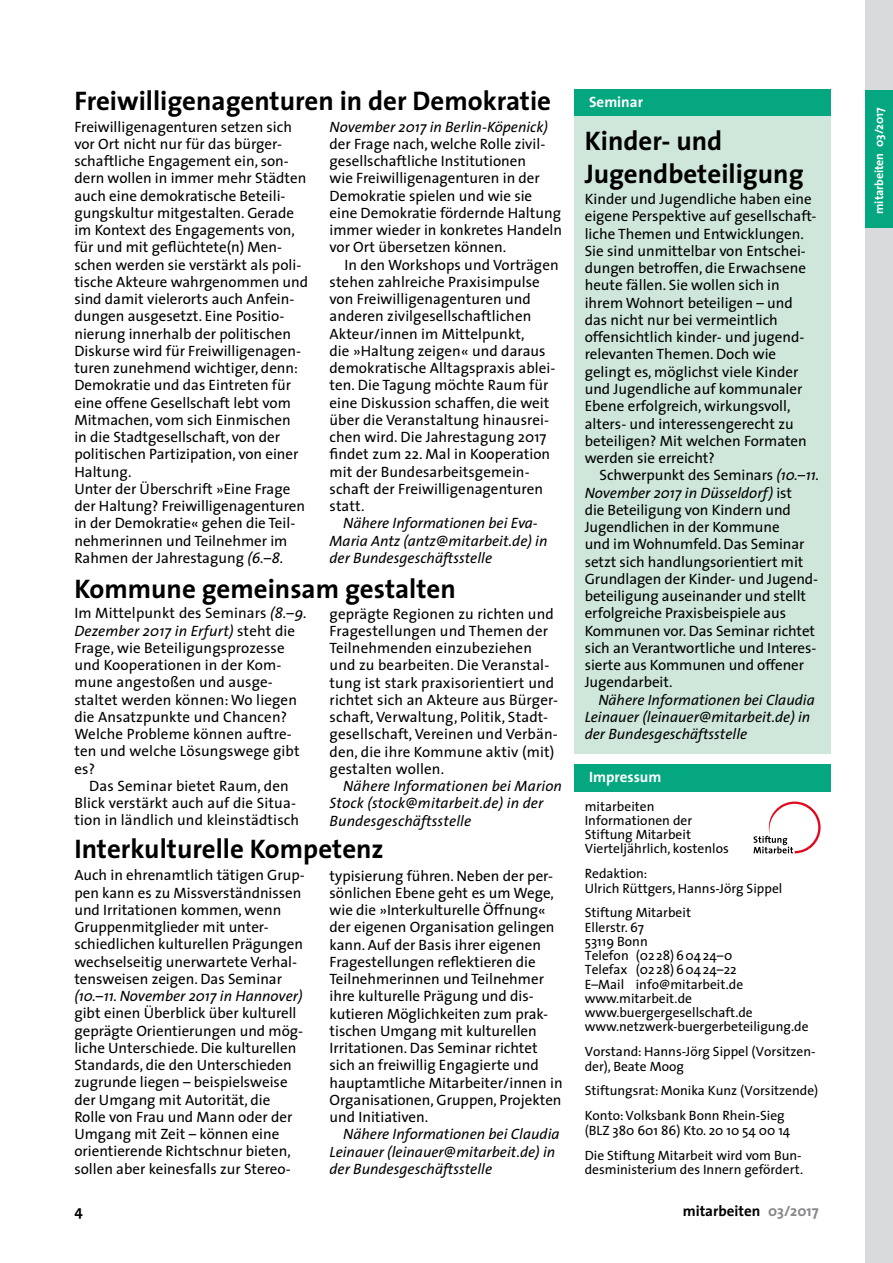
<style>
.page{position:relative;width:893px;height:1263px;background:#fff}
.page>*{position:absolute;margin:0;border:0;box-sizing:border-box;transform-origin:0 0}
.t1{font:700 27px/33px "The Sans";color:#000}
.t2{font:15px/17.2px "The Sans";color:#000}
.t3{font:italic 15px/17.2px "The Sans";color:#000}
.t4{font:700 15px "The Sans";color:#000}
.t5{font:700 15px "The Sans";color:#fff}
.t6{font:13.5px/14.2px "The Sans";color:#000}
.t7{font:13.5px/14.2px "The Sans";color:#000}
.t8{font:700 12px "The Sans";letter-spacing:-.01em;color:#fff}
.s1{font-style:italic}
.s2{color:#87888a}
</style>
<div class="page">
<div style="left:574px;top:89px;width:257px;height:664px;background:#cee7da"></div>
<div style="left:574px;top:764px;width:257px;height:28px;background:#05a780"></div>
<div style="left:865px;top:89px;width:28px;height:140px;background:#05a780"></div>
<div style="left:865px;top:0;width:28px;height:89px;background:#d9dadb"></div>
<div style="left:865px;top:229px;width:28px;height:1034px;background:#d9dadb"></div>
<svg style="left:753px;top:801px;width:68px;height:52px"></svg>
<div style="left:574px;top:89px;width:257px;height:27px;background:#05a780"></div>
<h1 class="t1" style="left:74px;top:84px;width:478px">Freiwilligenagenturen in der Demokratie</h1>
<p class="t2" style="left:74px;top:118px;width:235px">Freiwilligenagenturen setzen sich vor Ort nicht nur für das bürger&shy;schaftliche Engagement ein, son&shy;dern wollen in immer mehr Städten auch eine demokratische Beteili&shy;gungskultur mitgestalten. Gerade im Kontext des Engagements von, für und mit geflüchtete(n) Men&shy;schen werden sie verstärkt als poli&shy;tische Akteure wahrgenommen und sind damit vielerorts auch Anfein&shy;dungen ausgesetzt. Eine Positio&shy;nierung innerhalb der politischen Diskurse wird für Freiwilligenagen&shy;turen zunehmend wichtiger, denn:<br>Demokratie und das Eintreten für eine offene Gesellschaft lebt vom Mitmachen, vom sich Einmischen<br>in die Stadtgesellschaft, von der politischen Partizipation, von einer Haltung.<br>Unter der Überschrift »Eine Frage der Haltung? Freiwilligenagenturen in der Demokratie« gehen die Teil&shy;nehmerinnen und Teilnehmer im Rahmen der Jahrestagung <span class="s1">(6.–8.</span></p>
<p class="t3" style="left:330px;top:118px;width:220px">November 2017 in Berlin-Köpenick)</p>
<p class="t2" style="left:330px;top:135px;width:234px">der Frage nach, welche Rolle zivil&shy;gesellschaftliche Institutionen<br>wie Freiwilligenagenturen in der Demokratie spielen und wie sie eine Demokratie fördernde Haltung immer wieder in konkretes Handeln vor Ort übersetzen können.</p>
<p class="t2" style="left:330px;top:256px;width:231px;text-indent:15px">In den Workshops und Vorträgen stehen zahlreiche Praxisimpulse von Freiwilligenagenturen und anderen zivilgesellschaftlichen<br>Akteur/innen im Mittelpunkt,<br>die »Haltung zeigen« und daraus demokratische Alltagspraxis ablei&shy;ten. Die Tagung möchte Raum für eine Diskussion schaffen, die weit über die Veranstaltung hinausrei&shy;chen wird. Die Jahrestagung 2017 findet zum 22. Mal in Kooperation mit der Bundesarbeitsgemein&shy;schaft der Freiwilligenagenturen statt.</p>
<p class="t3" style="left:330px;top:515px;width:219px;text-indent:14px">Nähere Informationen bei Eva-<br>Maria Antz (antz@mitarbeit.de) in der Bundesgeschäftsstelle</p>
<h1 class="t1" style="left:74px;top:573px;width:383px">Kommune gemeinsam gestalten</h1>
<p class="t2" style="left:74px;top:605px;width:234px">Im Mittelpunkt des Seminars <span class="s1">(8.–9.<br>Dezember 2017 in Erfurt)</span> steht die<br>Frage, wie Beteiligungsprozesse und Kooperationen in der Kom&shy;mune angestoßen und ausge&shy;staltet werden können: Wo liegen die Ansatzpunkte und Chancen?<br>Welche Probleme können auftre&shy;ten und welche Lösungswege gibt es?</p>
<p class="t2" style="left:74px;top:777px;width:226px;text-align:center">Das Seminar bietet Raum, den<br>Blick verstärkt auch auf die Situa&shy;tion in ländlich und kleinstädtisch</p>
<p class="t2" style="left:330px;top:605px;width:230px">geprägte Regionen zu richten und<br>Fragestellungen und Themen der<br>Teilnehmenden einzubeziehen und zu bearbeiten. Die Veranstal&shy;tung ist stark praxisorientiert und richtet sich an Akteure aus Bürger&shy;schaft, Verwaltung, Politik, Stadt&shy;gesellschaft, Vereinen und Verbän&shy;den, die ihre Kommune aktiv (mit) gestalten wollen.</p>
<p class="t3" style="left:330px;top:777px;width:234px;text-indent:14px">Nähere Informationen bei Marion<br>Stock (stock@mitarbeit.de) in der<br>Bundesgeschäftsstelle</p>
<h1 class="t1" style="left:74px;top:832px;width:311px">Interkulturelle Kompetenz</h1>
<p class="t2" style="left:74px;top:867px;width:232px">Auch in ehrenamtlich tätigen Grup&shy;pen kann es zu Missverständnissen und Irritationen kommen, wenn Gruppenmitglieder mit unter&shy;schiedlichen kulturellen Prägungen wechselseitig unerwartete Verhal&shy;tensweisen zeigen. Das Seminar</p>
<p class="t3" style="left:74px;top:987px;width:230px">(10.–11. November 2017 in Hannover)</p>
<p class="t2" style="left:74px;top:1005px;width:230px">gibt einen Überblick über kulturell geprägte Orientierungen und mög&shy;liche Unterschiede. Die kulturellen Standards, die den Unterschieden zugrunde liegen – beispielsweise der Umgang mit Autorität, die Rolle von Frau und Mann oder der Umgang mit Zeit – können eine orientierende Richtschnur bieten, sollen aber keinesfalls zur Stereo-</p>
<p class="t2" style="left:330px;top:867px;width:235px">typisierung führen. Neben der per&shy;sönlichen Ebene geht es um Wege, wie die »Interkulturelle Öffnung« der eigenen Organisation gelingen kann. Auf der Basis ihrer eigenen Fragestellungen reflektieren die Teilnehmerinnen und Teilnehmer ihre kulturelle Prägung und dis&shy;kutieren Möglichkeiten zum prak&shy;tischen Umgang mit kulturellen Irritationen. Das Seminar richtet sich an freiwillig Engagierte und hauptamtliche Mitarbeiter/innen in Organisationen, Gruppen, Projekten und Initiativen.</p>
<p class="t3" style="left:330px;top:1126px;width:231px;text-indent:14px">Nähere Informationen bei Claudia<br>Leinauer (leinauer@mitarbeit.de) in der Bundesgeschäftsstelle</p>
<p class="t5" style="left:589px;top:93px;width:55px">Seminar</p>
<h1 class="t1" style="left:585px;top:124px;width:220px">Kinder- und<br>Jugendbeteiligung</h1>
<p class="t2" style="left:585px;top:191px;width:233px">Kinder und Jugendliche haben eine eigene Perspektive auf gesellschaft&shy;liche Themen und Entwicklungen.<br>Sie sind unmittelbar von Entschei&shy;dungen betroffen, die Erwachsene heute fällen. Sie wollen sich in ihrem Wohnort beteiligen – und das nicht nur bei vermeintlich offensichtlich kinder- und jugend&shy;relevanten Themen. Doch wie gelingt es, möglichst viele Kinder und Jugendliche auf kommunaler<br>Ebene erfolgreich, wirkungsvoll, alters- und interessengerecht zu beteiligen? Mit welchen Formaten werden sie erreicht?</p>
<p class="t2" style="left:585px;top:467px;width:236px;text-indent:15px">Schwerpunkt des Seminars <span class="s1">(10.–11.<br>November 2017 in Düsseldorf)</span> ist<br>die Beteiligung von Kindern und<br>Jugendlichen in der Kommune<br>und im Wohnumfeld. Das Seminar setzt sich handlungsorientiert mit<br>Grundlagen der Kinder- und Jugend&shy;beteiligung auseinander und stellt erfolgreiche Praxisbeispiele aus<br>Kommunen vor. Das Seminar richtet sich an Verantwortliche und Interes&shy;sierte aus Kommunen und offener<br>Jugendarbeit.</p>
<p class="t3" style="left:585px;top:691px;width:231px;text-indent:14px">Nähere Informationen bei Claudia<br>Leinauer (leinauer@mitarbeit.de) in der Bundesgeschäftsstelle</p>
<p class="t5" style="left:589px;top:767px;width:74px">Impressum</p>
<p class="t6" style="left:585px;top:798px;width:146px">mitarbeiten<br>Informationen der<br>Stiftung Mitarbeit<br>Vierteljährlich, kostenlos</p>
<p class="t6" style="left:585px;top:866px;width:199px">Redaktion:<br>Ulrich Rüttgers, Hanns-Jörg Sippel</p>
<p class="t6" style="left:585px;top:905px;width:160px">Stiftung Mitarbeit<br>Ellerstr. 67<br>53119 Bonn<br>Telefon (02 28)60424–0<br>Telefax (02 28)60424–22<br>E–Mail info@mitarbeit.de www.mitarbeit.de</p>
<p class="t7" style="left:585px;top:1005px;width:170px">www.buergergesellschaft.de</p>
<p class="t6" style="left:585px;top:1014px;width:232px;line-height:24.9px">www.netzwerk-buergerbeteiligung.de<br>Vorstand: Hanns-Jörg Sippel (Vorsitzen-</p>
<p class="t6" style="left:585px;top:1053px;width:235px;line-height:24.9px">der), Beate Moog<br>Stiftungsrat: Monika Kunz (Vorsitzende)<br>Konto: Volksbank Bonn Rhein-Sieg</p>
<p class="t6" style="left:585px;top:1122px;width:207px">(BLZ 380 601 86) Kto. 20 10 54 00 14</p>
<p class="t7" style="left:585px;top:1148px;width:220px">Die Stiftung Mitarbeit wird vom Bun&shy;desministerium des Innern gefördert.</p>
<p class="t4" style="left:74px;top:1201px;width:10px">4</p>
<p class="t4" style="left:683px;top:1201px;width:137px">mitarbeiten <span class="s2">03/2017</span></p>
<p class="t8" style="left:871px;top:214px;width:108px;rotate:-90deg">mitarbeiten 03/2017</p>
</div>
